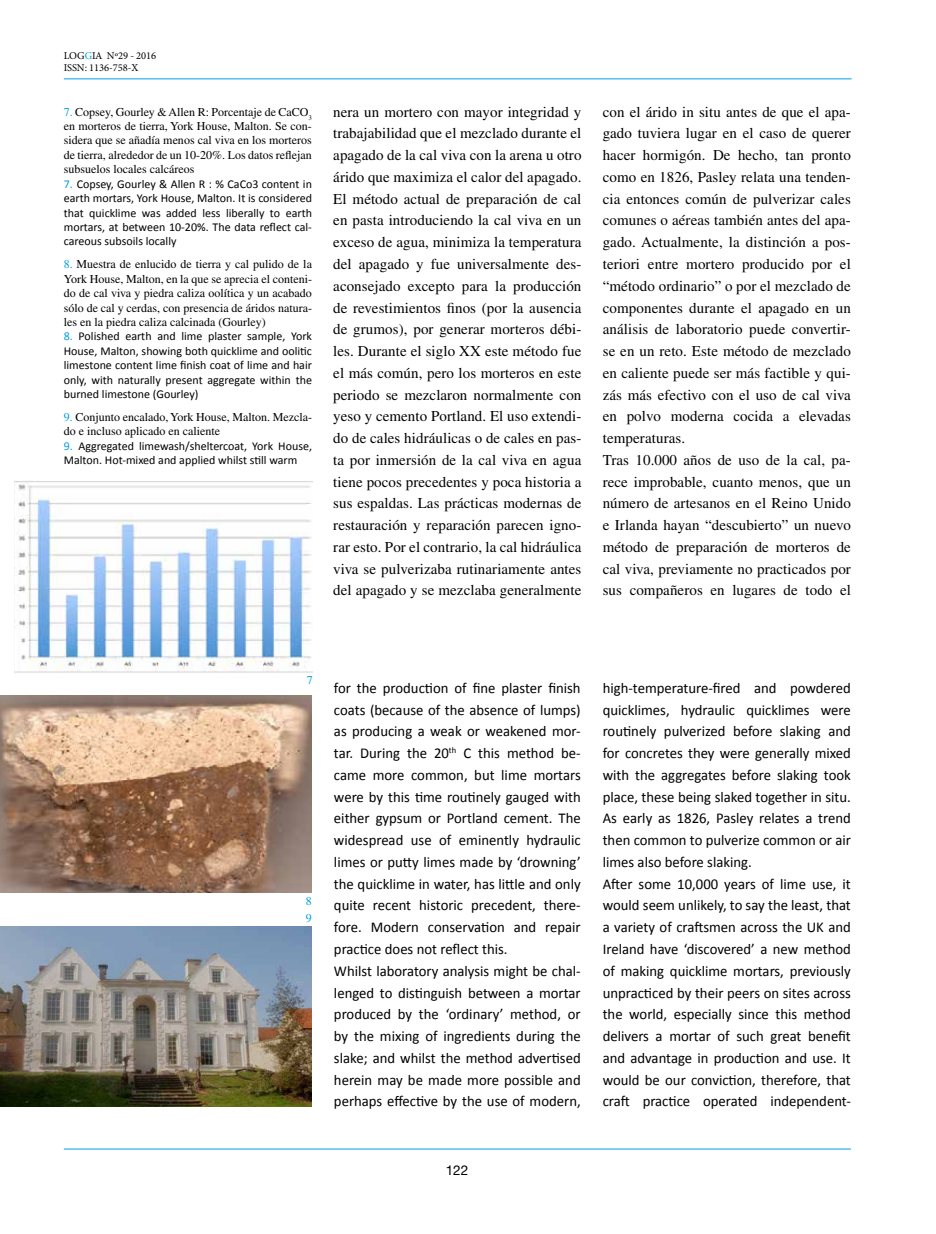
<style>
.page{position:relative;width:936px;height:1234px;background:#fff}
.page>*{position:absolute;margin:0;border:0;box-sizing:border-box;transform-origin:0 0}
.t1{font:15px/21.8px "Times LT Std";letter-spacing:.005em;color:#000;text-align:justify}
.t2{font:15px/21.8px "Calibri";color:#000}
.t3{font:13.5px "Helvetica Neue LT Std";color:#000}
.t4{font:12px/14.4px "Times LT Std";color:#000;text-align:justify}
.t5{font:12px/14.4px "Calibri";color:#000;text-align:justify}
.t6{font:12px "Times LT Std";color:#009fe3}
.t7{font:10.5px/12.6px "Minion Pro";letter-spacing:-.01em;color:#000}
.s1{color:#009fe3}
</style>
<div class="page">
<hr style="left:64px;top:79px;width:787px;height:1px;background:#009fe3">
<hr style="left:64px;top:1148px;width:786px;height:1px;background:#009fe3">
<img style="left:14px;top:480px;width:299px;height:193px">
<img style="left:0;top:695px;width:312px;height:197px">
<img style="left:0;top:926px;width:312px;height:180px">
<p class="t7" style="left:64px;top:49px;width:94px">LOG<span class="s1">G</span>IA Nº29 - 2016<br>ISSN: 1136-758-X</p>
<p class="t4" style="left:64px;top:104px;width:250px"><span class="s1">7.</span> Copsey, Gourley &amp; Allen R: Porcentaje de CaCO<sub>3 </sub>en morteros de tierra, York House, Malton. Se con&shy;sidera que se añadía menos cal viva en los morteros de tierra, alrededor de un 10-20%. Los datos reflejan subsuelos locales calcáreos</p>
<p class="t5" style="left:64px;top:176px;width:250px"><span class="s1">7.</span> Copsey, Gourley &amp; Allen R : % CaCo3 content in earth mortars, York House, Malton. It is considered that quicklime was added less liberally to earth mortars, at between 10-20%. The data reflect cal&shy;careous subsoils locally</p>
<p class="t4" style="left:64px;top:257px;width:250px"><span class="s1">8.</span> Muestra de enlucido de tierra y cal pulido de la York House, Malton, en la que se aprecia el conteni&shy;do de cal viva y piedra caliza oolítica y un acabado sólo de cal y cerdas, con presencia de áridos natura&shy;les en la piedra caliza calcinada (Gourley)</p>
<p class="t5" style="left:64px;top:329px;width:250px"><span class="s1">8.</span> Polished earth and lime plaster sample, York House, Malton, showing both quicklime and oolitic limestone content lime finish coat of lime and hair only, with naturally present aggregate within the burned limestone (Gourley)</p>
<p class="t4" style="left:64px;top:409px;width:250px"><span class="s1">9.</span> Conjunto encalado, York House, Malton. Mezcla&shy;do e incluso aplicado en caliente</p>
<p class="t5" style="left:64px;top:438px;width:250px"><span class="s1">9.</span> Aggregated limewash/sheltercoat, York House,<br>Malton. Hot-mixed and applied whilst still warm</p>
<p class="t1" style="left:333px;top:101px;width:250px">nera un mortero con mayor integridad y trabajabilidad que el mezclado durante el apagado de la cal viva con la arena u otro árido que maximiza el calor del apagado.<br>El método actual de preparación de cal en pasta introduciendo la cal viva en un exceso de agua, minimiza la temperatura del apagado y fue universalmente des&shy;aconsejado excepto para la producción de revestimientos finos (por la ausencia de grumos), por generar morteros débi&shy;les. Durante el siglo XX este método fue el más común, pero los morteros en este periodo se mezclaron normalmente con yeso y cemento Portland. El uso extendi&shy;do de cales hidráulicas o de cales en pas&shy;ta por inmersión de la cal viva en agua tiene pocos precedentes y poca historia a sus espaldas. Las prácticas modernas de restauración y reparación parecen igno&shy;rar esto. Por el contrario, la cal hidráulica viva se pulverizaba rutinariamente antes del apagado y se mezclaba generalmente</p>
<p class="t1" style="left:602px;top:101px;width:250px;text-align:left">con el árido in situ antes de que el apa&shy;gado tuviera lugar en el caso de querer hacer hormigón. De hecho, tan pronto como en 1826, Pasley relata una tenden&shy;cia entonces común de pulverizar cales comunes o aéreas también antes del apa&shy;gado. Actualmente, la distinción a pos&shy;teriori entre mortero producido por el “método ordinario” o por el mezclado de componentes durante el apagado en un análisis de laboratorio puede convertir&shy;se en un reto. Este método de mezclado en caliente puede ser más factible y qui&shy;zás más efectivo con el uso de cal viva en polvo moderna cocida a elevadas temperaturas.<br>Tras 10.000 años de uso de la cal, pa&shy;rece improbable, cuanto menos, que un número de artesanos en el Reino Unido e Irlanda hayan “descubierto” un nuevo método de preparación de morteros de cal viva, previamente no practicados por sus compañeros en lugares de todo el</p>
<p class="t6" style="left:307px;top:672px;width:7px">7</p>
<p class="t6" style="left:306px;top:894px;width:7px">8</p>
<p class="t6" style="left:306px;top:910px;width:7px">9</p>
<p class="t2" style="left:334px;top:676px;width:248px">for the production of fine plaster finish coats (because of the absence of lumps) as producing a weak or weakened mor&shy;tar. During the 20<sup>th</sup> C this method be&shy;came more common, but lime mortars were by this time routinely gauged with either gypsum or Portland cement. The widespread use of eminently hydraulic limes or putty limes made by ‘drowning’ the quicklime in water, has little and only quite recent historic precedent, there&shy;fore. Modern conservation and repair practice does not reflect this.<br>Whilst laboratory analysis might be chal&shy;lenged to distinguish between a mortar produced by the ‘ordinary’ method, or by the mixing of ingredients during the slake; and whilst the method advertised herein may be made more possible and perhaps effective by the use of modern,</p>
<p class="t2" style="left:602px;top:676px;width:250px">high-temperature-fired and powdered quicklimes, hydraulic quicklimes were routinely pulverized before slaking and for concretes they were generally mixed with the aggregates before slaking took place, these being slaked together in situ.<br>As early as 1826, Pasley relates a trend then common to pulverize common or air limes also before slaking.<br>After some 10,000 years of lime use, it would seem unlikely, to say the least, that a variety of craftsmen across the UK and Ireland have ‘discovered’ a new method of making quicklime mortars, previously unpracticed by their peers on sites across the world, especially since this method delivers a mortar of such great benefit and advantage in production and use. It would be our conviction, therefore, that craft practice operated independent-</p>
<p class="t3" style="left:445px;top:1161px;width:24px">122</p>
</div>
